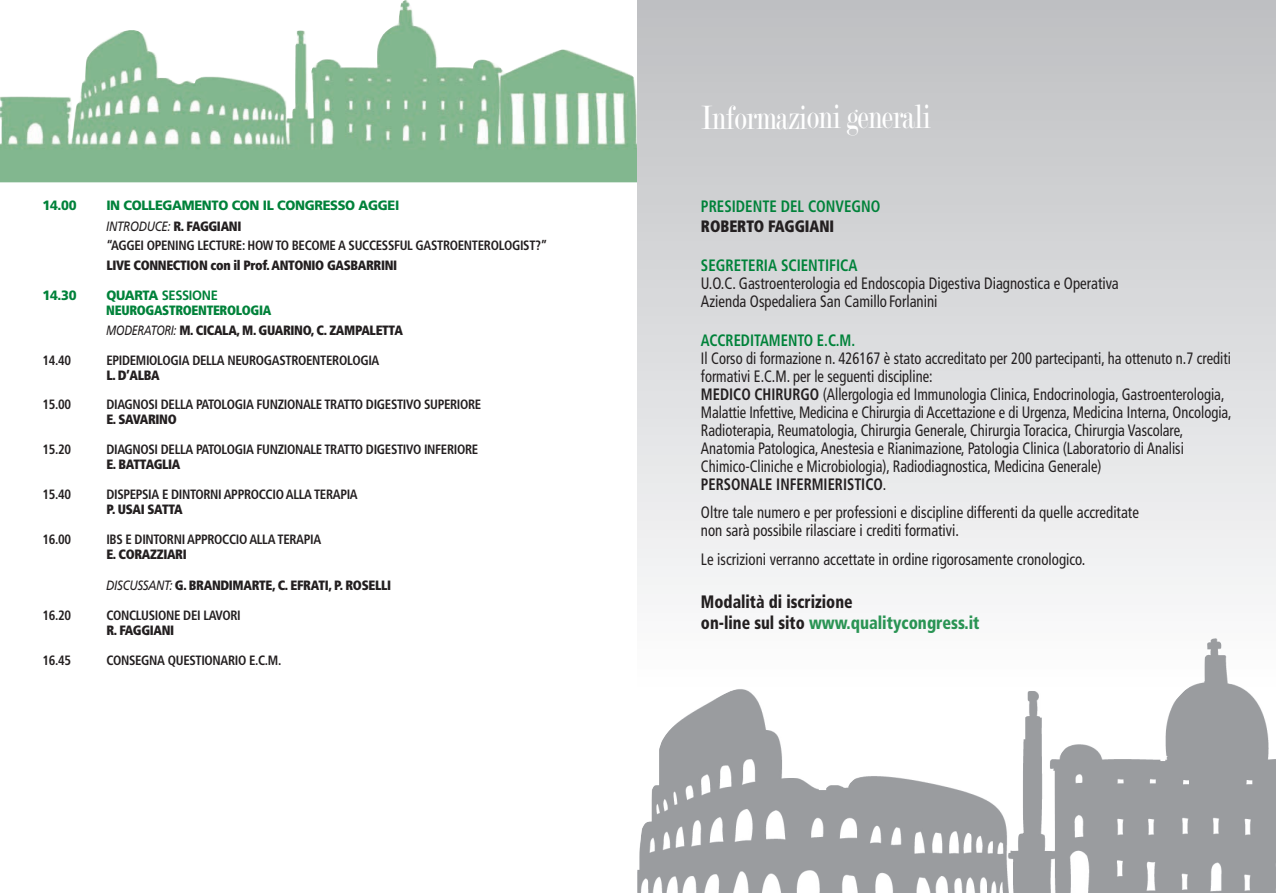
<style>
.page{position:relative;width:1276px;height:893px;background:#fff}
.page>*{position:absolute;margin:0;border:0;box-sizing:border-box;transform-origin:0 0}
.t1{font:36px "Modern";letter-spacing:-.02em;color:#fff;scale:.75 1}
.t2{font:900 condensed 18px/21px "Frutiger";color:#231f20;scale:.88 1}
.t3{font:condensed 16.5px/18px "Frutiger";color:#231f20;scale:.88 1}
.t4{font:condensed 16.5px/18px "Frutiger";color:#231f20;scale:.9 1}
.t5{font:700 condensed 16.5px "Frutiger";color:#00823a;scale:.9 1}
.t6{font:700 condensed 16.5px "Frutiger";color:#00823a;scale:.88 1}
.t7{font:900 condensed 16.5px "Frutiger";color:#231f20;scale:.9 1}
.t8{font:700 condensed 13.5px "Frutiger";letter-spacing:-.025em;color:#231f20;scale:.95 1}
.t9{font:900 condensed 13.5px "Frutiger";letter-spacing:-.025em;color:#231f20;scale:.95 1}
.t10{font:900 13.5px/21px "Frutiger";letter-spacing:-.025em;color:#00823a;scale:.95 1}
.t11{font:900 condensed 13.5px/15px "Frutiger";letter-spacing:-.025em;color:#00823a;scale:.95 1}
.s1{font-weight:400;font-style:italic;color:#231f20}
.s2{font-stretch:condensed;color:#231f20}
.s3{font-stretch:normal}
.s4{font-weight:700;font-stretch:normal}
.s5{font-weight:400;font-style:italic;font-stretch:normal}
.s6{font-weight:700}
.s7{color:#2a9454}
</style>
<div class="page">
<img style="left:0;top:0;width:637px;height:182px">
<div style="left:637px;top:0;width:638px;height:686px;background:linear-gradient(to bottom,#bdbfc1,#fcfcfd)"></div>
<img style="left:637px;top:638px;width:639px;height:255px">
<p class="t10" style="left:43px;top:196px;width:37px">14.00</p>
<p class="t10" style="left:106px;top:196px;width:310px">IN COLLEGAMENTO CON IL CONGRESSO AGGEI<br><span class="s1">INTRODUCE:</span> <span class="s2">R. FAGGIANI</span></p>
<p class="t8" style="left:106px;top:240px;width:466px">“AGGEI OPENING LECTURE: HOW TO BECOME A SUCCESSFUL GASTROENTEROLOGIST?”</p>
<p class="t9" style="left:106px;top:260px;width:308px">LIVE CONNECTION con il Prof. ANTONIO GASBARRINI</p>
<p class="t10" style="left:43px;top:286px;width:37px">14.30</p>
<p class="t11" style="left:106px;top:289px;width:175px"><span class="s3">QUARTA</span> <span class="s4">SESSIONE<br></span>NEUROGASTROENTEROLOGIA</p>
<p class="t9" style="left:106px;top:324px;width:314px"><span class="s5">MODERATORI:</span> M. CICALA, M. GUARINO, C. ZAMPALETTA</p>
<p class="t8" style="left:43px;top:354px;width:32px">14.40</p>
<p class="t8" style="left:106px;top:354px;width:289px">EPIDEMIOLOGIA DELLA NEUROGASTROENTEROLOGIA</p>
<p class="t9" style="left:106px;top:369px;width:58px">L. D’ALBA</p>
<p class="t8" style="left:43px;top:399px;width:32px">15.00</p>
<p class="t8" style="left:106px;top:399px;width:396px">DIAGNOSI DELLA PATOLOGIA FUNZIONALE TRATTO DIGESTIVO SUPERIORE</p>
<p class="t9" style="left:106px;top:414px;width:76px">E. SAVARINO</p>
<p class="t8" style="left:43px;top:444px;width:32px">15.20</p>
<p class="t8" style="left:106px;top:444px;width:393px">DIAGNOSI DELLA PATOLOGIA FUNZIONALE TRATTO DIGESTIVO INFERIORE</p>
<p class="t9" style="left:106px;top:459px;width:80px">E. BATTAGLIA</p>
<p class="t8" style="left:43px;top:489px;width:32px">15.40</p>
<p class="t8" style="left:106px;top:489px;width:266px">DISPEPSIA E DINTORNI APPROCCIO ALLA TERAPIA</p>
<p class="t9" style="left:106px;top:504px;width:82px">P. USAI SATTA</p>
<p class="t8" style="left:43px;top:534px;width:32px">16.00</p>
<p class="t8" style="left:106px;top:534px;width:228px">IBS E DINTORNI APPROCCIO ALLA TERAPIA</p>
<p class="t9" style="left:106px;top:549px;width:86px">E. CORAZZIARI</p>
<p class="t9" style="left:106px;top:579px;width:301px"><span class="s5">DISCUSSANT:</span> G. BRANDIMARTE, C. EFRATI, P. ROSELLI</p>
<p class="t8" style="left:43px;top:609px;width:32px">16.20</p>
<p class="t8" style="left:106px;top:609px;width:143px">CONCLUSIONE DEI LAVORI</p>
<p class="t9" style="left:106px;top:624px;width:73px">R. FAGGIANI</p>
<p class="t8" style="left:43px;top:654px;width:32px">16.45</p>
<p class="t8" style="left:106px;top:654px;width:186px">CONSEGNA QUESTIONARIO E.C.M.</p>
<h1 class="t1" style="left:701px;top:99px;width:308px">Informazioni generali</h1>
<p class="t5" style="left:701px;top:200px;width:201px">PRESIDENTE DEL CONVEGNO</p>
<p class="t7" style="left:701px;top:219px;width:150px">ROBERTO FAGGIANI</p>
<p class="t5" style="left:701px;top:258px;width:175px">SEGRETERIA SCIENTIFICA</p>
<p class="t4" style="left:701px;top:275px;width:465px">U.O.C. Gastroenterologia ed Endoscopia Digestiva Diagnostica e Operativa<br>Azienda Ospedaliera San Camillo Forlanini</p>
<p class="t6" style="left:701px;top:333px;width:177px">ACCREDITAMENTO E.C.M.</p>
<p class="t3" style="left:701px;top:350px;width:604px">Il Corso di formazione n. 426167 è stato accreditato per 200 partecipanti, ha ottenuto n.7 crediti formativi E.C.M. per le seguenti discipline:<br><span class="s6">MEDICO CHIRURGO</span> (Allergologia ed Immunologia Clinica, Endocrinologia, Gastroenterologia, Malattie Infettive, Medicina e Chirurgia di Accettazione e di Urgenza, Medicina Interna, Oncologia, Radioterapia, Reumatologia, Chirurgia Generale, Chirurgia Toracica, Chirurgia Vascolare, Anatomia Patologica, Anestesia e Rianimazione, Patologia Clinica (Laboratorio di Analisi Chimico-Cliniche e Microbiologia), Radiodiagnostica, Medicina Generale)<br><span class="s6">PERSONALE INFERMIERISTICO</span>.</p>
<p class="t4" style="left:701px;top:505px;width:488px">Oltre tale numero e per professioni e discipline differenti da quelle accreditate non sarà possibile rilasciare i crediti formativi.</p>
<p class="t4" style="left:701px;top:551px;width:429px">Le iscrizioni verranno accettate in ordine rigorosamente cronologico.</p>
<p class="t2" style="left:701px;top:593px;width:318px">Modalità di iscrizione<br>on-line sul sito <span class="s7">www.qualitycongress.it</span></p>
</div>
